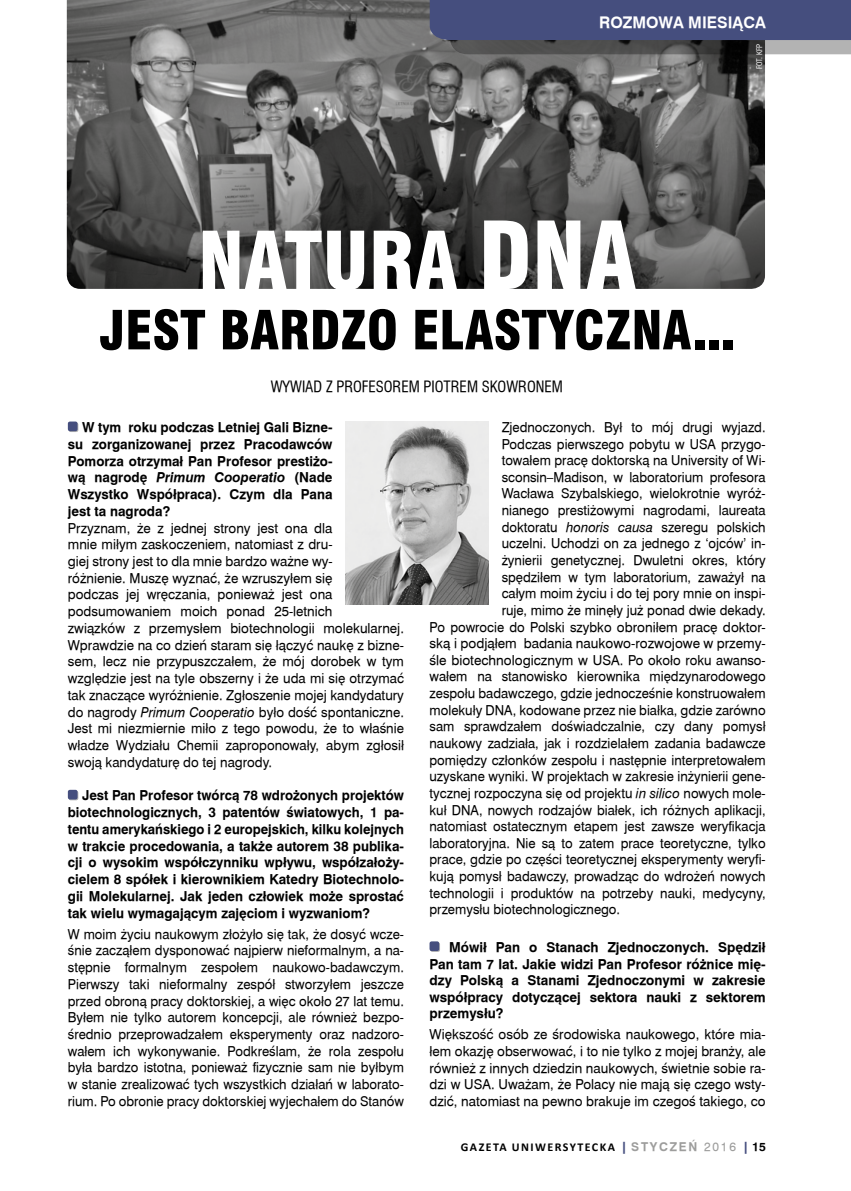
<style>
.page{position:relative;width:851px;height:1191px;background:#fff}
.page>*{position:absolute;margin:0;border:0;box-sizing:border-box;transform-origin:0 0}
.t1{font:78px "Swiss 721 Blk Cn AT";color:#fff}
.t2{font:52.5px "Swiss 721 Blk Cn AT";color:#000}
.t3{font:15.75px "Swiss 721 AT Bold";color:#fff}
.t4{font:15px "Swiss 721 Cn AT";color:#000}
.t5{font:13.5px/16.8px "Swiss 721 AT";color:#000;text-align:justify}
.t6{font:13.5px/16.8px "Swiss 721 AT Bold";color:#000;text-align:justify}
.t7{font:700 12px "Calibri";letter-spacing:.12em;color:#000}
.t8{font:7.5px "Swiss 721 Cn AT";color:#fff}
.s1{font-size:91.5px}
.s2{font-style:italic}
.s3{font-family:"Swiss 721 AT Italic"}
.s4{font-family:"Swiss 721 Blk AT";font-weight:400;color:#454e7e}
.s5{font-family:"Swiss 721 AT Bold";font-weight:400;color:#9d9d9c}
.s6{font-family:"Swiss 721 AT";font-weight:400;color:#9d9d9c}
.s7{font-family:"Swiss 721 AT Bold";font-weight:400}
</style>
<div class="page">
<img style="left:67px;top:0;width:697px;height:289px">
<div style="left:69px;top:422px;width:9px;height:10px;background:#545c85;border-radius:2px"></div>
<div style="left:68px;top:421px;width:9px;height:10px;background:#454e7e;border-radius:2px"></div>
<div style="left:69px;top:790px;width:9px;height:10px;background:#464f7e;border-radius:2px"></div>
<div style="left:68px;top:790px;width:9px;height:9px;background:#454e7e;border-radius:2px"></div>
<div style="left:430px;top:942px;width:10px;height:10px;background:#7e8299;border-radius:2px"></div>
<div style="left:429px;top:941px;width:10px;height:10px;background:#454e7e;border-radius:2px"></div>
<svg style="left:429px;top:0;width:421px;height:54px;background:#4b5175"></svg>
<img style="left:345px;top:421px;width:144px;height:184px">
<p class="t3" style="left:599px;top:13px;width:168px">ROZMOWA MIESIĄCA</p>
<p class="t8" style="left:755px;top:69px;width:27px;rotate:-90deg">FOT. KFP</p>
<h1 class="t1" style="left:198px;top:213px;width:440px">NATURA <span class="s1">DNA</span></h1>
<h2 class="t2" style="left:100px;top:298px;width:636px">JEST BARDZO ELASTYCZNA...</h2>
<p class="t4" style="left:271px;top:377px;width:294px">WYWIAD Z PROFESOREM PIOTREM SKOWRONEM</p>
<p class="t6" style="left:68px;top:419px;width:266px;text-indent:14px">W tym roku podczas Letniej Gali Bizne&shy;su zorganizowanej przez Pracodawców Pomorza otrzymał Pan Profesor prestiżo&shy;wą nagrodę <span class="s2">Primum Cooperatio</span> (Nade Wszystko Współpraca). Czym dla Pana jest ta nagroda?</p>
<p class="t5" style="left:68px;top:519px;width:337px;text-align:left">Przyznam, że z jednej strony jest ona dla<br>mnie miłym zaskoczeniem, natomiast z dru-<br>giej strony jest to dla mnie bardzo ważne wy-<br>różnienie. Muszę wyznać, że wzruszyłem się<br>podczas jej wręczania, ponieważ jest ona podsumowaniem moich ponad 25-letnich<br>związków z przemysłem biotechnologii molekularnej.<br>Wprawdzie na co dzień staram się łączyć naukę z bizne&shy;sem, lecz nie przypuszczałem, że mój dorobek w tym względzie jest na tyle obszerny i że uda mi się otrzymać tak znaczące wyróżnienie. Zgłoszenie mojej kandydatury do nagrody <span class="s3">Primum Cooperatio</span> było dość spontaniczne.<br>Jest mi niezmiernie miło z tego powodu, że to właśnie władze Wydziału Chemii zaproponowały, abym zgłosił swoją kandydaturę do tej nagrody.</p>
<p class="t6" style="left:68px;top:787px;width:337px;text-indent:14px">Jest Pan Profesor twórcą 78 wdrożonych projektów biotechnologicznych, 3 patentów światowych, 1 pa&shy;tentu amerykańskiego i 2 europejskich, kilku kolejnych w trakcie procedowania, a także autorem 38 publika&shy;cji o wysokim współczynniku wpływu, współzałoży&shy;cielem 8 spółek i kierownikiem Katedry Biotechnolo&shy;gii Molekularnej. Jak jeden człowiek może sprostać tak wielu wymagającym zajęciom i wyzwaniom?</p>
<p class="t5" style="left:68px;top:925px;width:337px">W moim życiu naukowym złożyło się tak, że dosyć wcze&shy;śnie zacząłem dysponować najpierw nieformalnym, a na&shy;stępnie formalnym zespołem naukowo-badawczym.<br>Pierwszy taki nieformalny zespół stworzyłem jeszcze przed obroną pracy doktorskiej, a więc około 27 lat temu.<br>Byłem nie tylko autorem koncepcji, ale również bezpo&shy;średnio przeprowadzałem eksperymenty oraz nadzoro&shy;wałem ich wykonywanie. Podkreślam, że rola zespołu była bardzo istotna, ponieważ fizycznie sam nie byłbym w stanie zrealizować tych wszystkich działań w laborato&shy;rium. Po obronie pracy doktorskiej wyjechałem do Stanów</p>
<p class="t5" style="left:501px;top:418px;width:265px">Zjednoczonych. Był to mój drugi wyjazd.</p>
<p class="t5" style="left:501px;top:435px;width:265px">Podczas pierwszego pobytu w USA przygo-</p>
<p class="t5" style="left:501px;top:452px;width:265px">towałem pracę doktorską na University of Wi-</p>
<p class="t5" style="left:501px;top:468px;width:265px">sconsin–Madison, w laboratorium profesora</p>
<p class="t5" style="left:501px;top:485px;width:265px">Wacława Szybalskiego, wielokrotnie wyróż-</p>
<p class="t5" style="left:501px;top:502px;width:265px">nianego prestiżowymi nagrodami, laureata</p>
<p class="t5" style="left:501px;top:518px;width:265px">doktoratu <span class="s3">honoris causa</span> szeregu polskich</p>
<p class="t5" style="left:501px;top:535px;width:265px">uczelni. Uchodzi on za jednego z ‘ojców’ in-</p>
<p class="t5" style="left:501px;top:552px;width:265px">żynierii genetycznej. Dwuletni okres, który</p>
<p class="t5" style="left:501px;top:568px;width:265px">spędziłem w tym laboratorium, zaważył na</p>
<p class="t5" style="left:501px;top:585px;width:265px">całym moim życiu i do tej pory mnie on inspi-</p>
<p class="t5" style="left:501px;top:601px;width:265px">ruje, mimo że minęły już ponad dwie dekady.</p>
<p class="t5" style="left:429px;top:618px;width:337px">Po powrocie do Polski szybko obroniłem pracę doktor-</p>
<p class="t5" style="left:429px;top:635px;width:337px">ską i podjąłem badania naukowo-rozwojowe w przemy-</p>
<p class="t5" style="left:429px;top:651px;width:337px">śle biotechnologicznym w USA. Po około roku awanso-</p>
<p class="t5" style="left:429px;top:668px;width:337px">wałem na stanowisko kierownika międzynarodowego</p>
<p class="t5" style="left:429px;top:685px;width:337px">zespołu badawczego, gdzie jednocześnie konstruowałem</p>
<p class="t5" style="left:429px;top:701px;width:337px">molekuły DNA, kodowane przez nie białka, gdzie zarówno</p>
<p class="t5" style="left:429px;top:718px;width:337px">sam sprawdzałem doświadczalnie, czy dany pomysł</p>
<p class="t5" style="left:429px;top:735px;width:337px">naukowy zadziała, jak i rozdzielałem zadania badawcze</p>
<p class="t5" style="left:429px;top:751px;width:337px">pomiędzy członków zespołu i następnie interpretowałem</p>
<p class="t5" style="left:429px;top:768px;width:337px">uzyskane wyniki. W projektach w zakresie inżynierii gene-</p>
<p class="t5" style="left:429px;top:784px;width:337px">tycznej rozpoczyna się od projektu <span class="s3">in silico</span> nowych mole-</p>
<p class="t5" style="left:429px;top:801px;width:337px">kuł DNA, nowych rodzajów białek, ich różnych aplikacji,</p>
<p class="t5" style="left:429px;top:818px;width:337px">natomiast ostatecznym etapem jest zawsze weryfikacja</p>
<p class="t5" style="left:429px;top:834px;width:337px">laboratoryjna. Nie są to zatem prace teoretyczne, tylko</p>
<p class="t5" style="left:429px;top:851px;width:337px">prace, gdzie po części teoretycznej eksperymenty weryfi-</p>
<p class="t5" style="left:429px;top:868px;width:337px">kują pomysł badawczy, prowadząc do wdrożeń nowych</p>
<p class="t5" style="left:429px;top:884px;width:337px">technologii i produktów na potrzeby nauki, medycyny,</p>
<p class="t5" style="left:429px;top:901px;width:192px">przemysłu biotechnologicznego.</p>
<p class="t6" style="left:429px;top:938px;width:337px;text-indent:20px">Mówił Pan o Stanach Zjednoczonych. Spędził Pan tam 7 lat. Jakie widzi Pan Profesor różnice mię&shy;dzy Polską a Stanami Zjednoczonymi w zakresie współpracy dotyczącej sektora nauki z sektorem przemysłu?</p>
<p class="t5" style="left:429px;top:1026px;width:337px">Większość osób ze środowiska naukowego, które mia&shy;łem okazję obserwować, i to nie tylko z mojej branży, ale również z innych dziedzin naukowych, świetnie sobie ra&shy;dzi w USA. Uważam, że Polacy nie mają się czego wsty&shy;dzić, natomiast na pewno brakuje im czegoś takiego, co</p>
<p class="t7" style="left:461px;top:1138px;width:306px">GAZETA UNIWERSYTECKA <span class="s4">|</span> <span class="s5">STYCZEŃ</span> <span class="s6">2016</span> <span class="s4">|</span> <span class="s7">15</span></p>
</div>
